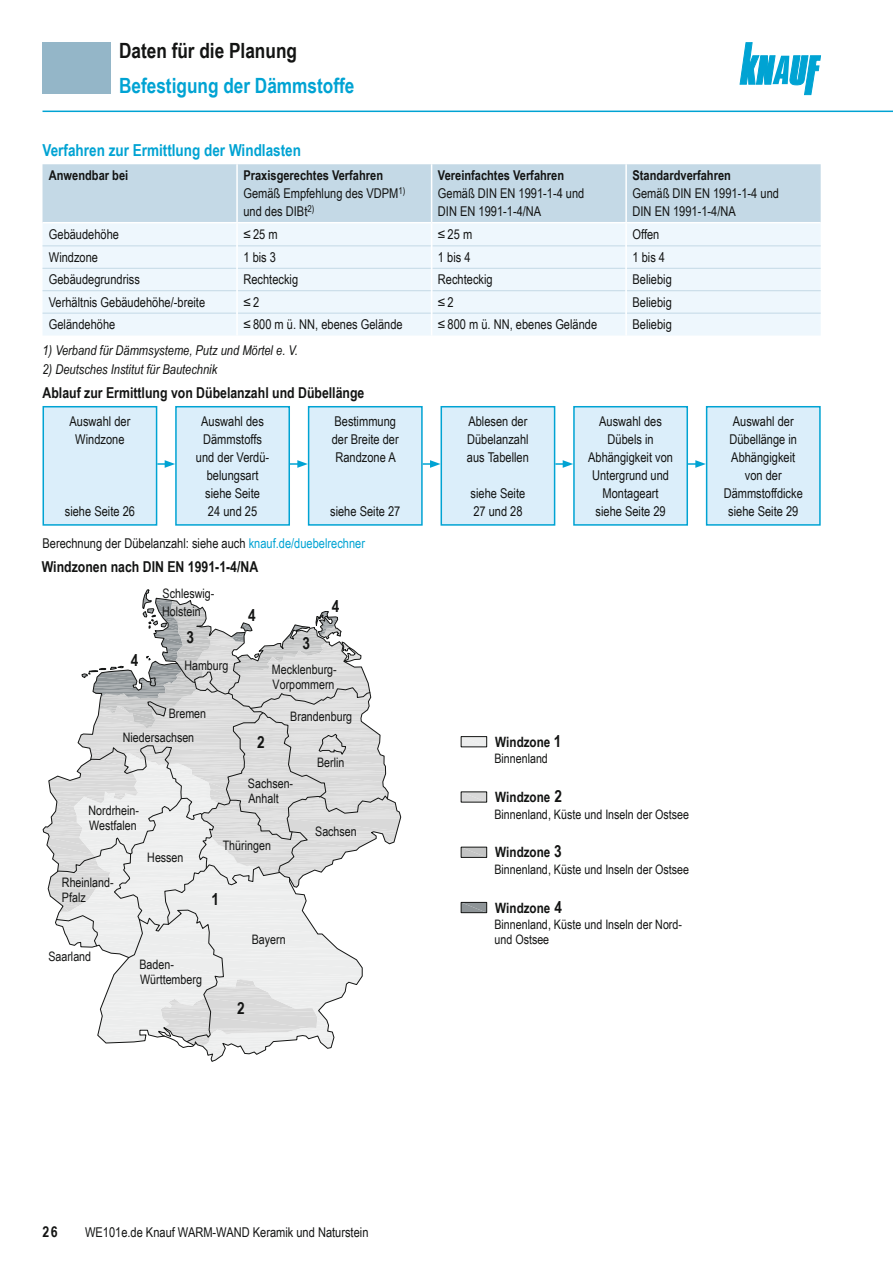
<style>
.page{position:relative;width:893px;height:1263px;background:#fff}
.page>*{position:absolute;margin:0;border:0;box-sizing:border-box;transform-origin:0 0}
.t1{font:700 21px "Arial Narrow";color:#00a3d3}
.t2{font:700 21px "Arial Narrow";color:#131413}
.t3{font:700 16.65px "Arial Narrow";color:#131413}
.t4{font:700 16.5px "Arial Narrow";color:#00a3d3}
.t5{font:700 15px "Arial Narrow";color:#131413}
.t6{font:700 14.25px "Arial Narrow";color:#131413}
.t7{font:13.5px/18px "Arial Narrow";color:#131413}
.t8{font:italic 13.5px "Arial Narrow";color:#131413}
.t9{font:700 13.5px "Arial Narrow";color:#131413}
.t10{font:13.05px/14.9px "Arial Narrow";color:#131413}
.s1{font-weight:700}
.s2{color:#00a3d3}
.s3{font-size:16.65px}
</style>
<div class="page">
<div style="left:43px;top:43px;width:68px;height:51px;background:#94b6c8"></div>
<svg style="left:740px;top:43px;width:81px;height:52px"></svg>
<hr style="left:43px;top:111px;width:850px;height:1px;background:#00a3d3">
<div style="left:43px;top:164px;width:778px;height:58px;background:#c4d9e6"></div>
<div style="left:43px;top:224px;width:778px;height:111px;background:#eef7fd"></div>
<hr style="left:43px;top:245px;width:193px;height:1px;background:#c4d9e6">
<hr style="left:238px;top:245px;width:193px;height:1px;background:#c4d9e6">
<hr style="left:432px;top:245px;width:193px;height:1px;background:#c4d9e6">
<hr style="left:627px;top:245px;width:194px;height:1px;background:#c4d9e6">
<hr style="left:43px;top:268px;width:193px;height:1px;background:#c4d9e6">
<hr style="left:238px;top:268px;width:193px;height:1px;background:#c4d9e6">
<hr style="left:432px;top:268px;width:193px;height:1px;background:#c4d9e6">
<hr style="left:627px;top:268px;width:194px;height:1px;background:#c4d9e6">
<hr style="left:43px;top:290px;width:193px;height:1px;background:#c4d9e6">
<hr style="left:238px;top:290px;width:193px;height:1px;background:#c4d9e6">
<hr style="left:432px;top:290px;width:193px;height:1px;background:#c4d9e6">
<hr style="left:627px;top:290px;width:194px;height:1px;background:#c4d9e6">
<hr style="left:43px;top:313px;width:193px;height:1px;background:#c4d9e6">
<hr style="left:238px;top:313px;width:193px;height:1px;background:#c4d9e6">
<hr style="left:432px;top:313px;width:193px;height:1px;background:#c4d9e6">
<hr style="left:627px;top:313px;width:194px;height:1px;background:#c4d9e6">
<hr style="left:236px;top:164px;width:2px;height:58px;background:#fff">
<hr style="left:431px;top:164px;width:1px;height:58px;background:#fff">
<hr style="left:625px;top:164px;width:2px;height:58px;background:#fff">
<hr style="left:236px;top:223px;width:2px;height:23px;background:#fff">
<hr style="left:625px;top:223px;width:2px;height:23px;background:#fff">
<hr style="left:236px;top:246px;width:2px;height:22px;background:#fff">
<hr style="left:625px;top:246px;width:2px;height:22px;background:#fff">
<hr style="left:236px;top:268px;width:2px;height:23px;background:#fff">
<hr style="left:625px;top:268px;width:2px;height:23px;background:#fff">
<hr style="left:236px;top:291px;width:2px;height:22px;background:#fff">
<hr style="left:625px;top:291px;width:2px;height:22px;background:#fff">
<hr style="left:236px;top:313px;width:2px;height:23px;background:#fff">
<svg style="left:431px;top:224px;width:1px;height:111px"></svg>
<hr style="left:625px;top:313px;width:2px;height:23px;background:#fff">
<div style="left:309px;top:407px;width:113px;height:118px;background:#dbeefa"></div>
<div style="left:308px;top:406px;width:115px;height:120px;border:2px solid #00a3d3"></div>
<div style="left:441px;top:407px;width:114px;height:118px;background:#dbeefa"></div>
<div style="left:441px;top:406px;width:114px;height:120px;border:2px solid #00a3d3"></div>
<div style="left:707px;top:407px;width:113px;height:118px;background:#dbeefa"></div>
<div style="left:706px;top:406px;width:115px;height:120px;border:2px solid #00a3d3"></div>
<div style="left:574px;top:407px;width:113px;height:118px;background:#dbeefa"></div>
<div style="left:573px;top:406px;width:115px;height:120px;border:2px solid #00a3d3"></div>
<div style="left:43px;top:407px;width:114px;height:118px;background:#dbeefa"></div>
<div style="left:43px;top:406px;width:114px;height:120px;border:2px solid #00a3d3"></div>
<div style="left:176px;top:407px;width:113px;height:118px;background:#dbeefa"></div>
<div style="left:175px;top:406px;width:115px;height:120px;border:2px solid #00a3d3"></div>
<svg style="left:157px;top:460px;width:18px;height:8px"></svg>
<svg style="left:423px;top:460px;width:18px;height:8px"></svg>
<svg style="left:290px;top:460px;width:18px;height:8px"></svg>
<svg style="left:555px;top:460px;width:18px;height:8px"></svg>
<svg style="left:688px;top:460px;width:18px;height:8px"></svg>
<svg style="left:463px;top:904px;width:22px;height:7px"></svg>
<svg style="left:463px;top:849px;width:22px;height:7px"></svg>
<svg style="left:463px;top:794px;width:22px;height:6px"></svg>
<svg style="left:463px;top:738px;width:22px;height:7px"></svg>
<div style="left:461px;top:736px;width:26px;height:11px;border:1px solid #131413"></div>
<div style="left:461px;top:847px;width:26px;height:11px;border:1px solid #131413"></div>
<div style="left:461px;top:902px;width:26px;height:11px;border:1px solid #131413"></div>
<svg style="left:43px;top:589px;width:358px;height:473px"></svg>
<h1 class="t2" style="left:119px;top:34px;width:179px">Daten für die Planung</h1>
<h1 class="t1" style="left:119px;top:70px;width:237px">Befestigung der Dämmstoffe</h1>
<p class="t4" style="left:43px;top:137px;width:260px">Verfahren zur Ermittlung der Windlasten</p>
<p class="t9" style="left:49px;top:165px;width:81px">Anwendbar bei</p>
<p class="t7" style="left:243px;top:166px;width:163px"><span class="s1">Praxisgerechtes Verfahren<br></span>Gemäß Empfehlung des VDPM<sup>1) </sup>und des DIBt<sup>2)</sup></p>
<p class="t9" style="left:438px;top:165px;width:128px">Vereinfachtes Verfahren</p>
<p class="t7" style="left:438px;top:184px;width:148px">Gemäß DIN EN 1991-1-4 und<br>DIN EN 1991-1-4/NA</p>
<p class="t9" style="left:632px;top:165px;width:100px">Standardverfahren</p>
<p class="t7" style="left:632px;top:184px;width:148px">Gemäß DIN EN 1991-1-4 und<br>DIN EN 1991-1-4/NA</p>
<p class="t7" style="left:49px;top:225px;width:72px">Gebäudehöhe</p>
<p class="t7" style="left:243px;top:225px;width:36px">≤ 25 m</p>
<p class="t7" style="left:438px;top:225px;width:36px">≤ 25 m</p>
<p class="t7" style="left:632px;top:225px;width:28px">Offen</p>
<p class="t7" style="left:49px;top:248px;width:51px">Windzone</p>
<p class="t7" style="left:243px;top:248px;width:34px">1 bis 3</p>
<p class="t7" style="left:438px;top:248px;width:34px">1 bis 4</p>
<p class="t7" style="left:632px;top:248px;width:34px">1 bis 4</p>
<p class="t7" style="left:49px;top:270px;width:93px">Gebäudegrundriss</p>
<p class="t7" style="left:243px;top:270px;width:56px">Rechteckig</p>
<p class="t7" style="left:438px;top:270px;width:56px">Rechteckig</p>
<p class="t7" style="left:632px;top:270px;width:41px">Beliebig</p>
<p class="t7" style="left:49px;top:292px;width:158px">Verhältnis Gebäudehöhe/-breite</p>
<p class="t7" style="left:243px;top:292px;width:17px">≤ 2</p>
<p class="t7" style="left:438px;top:292px;width:17px">≤ 2</p>
<p class="t7" style="left:632px;top:292px;width:41px">Beliebig</p>
<p class="t7" style="left:49px;top:315px;width:68px">Geländehöhe</p>
<p class="t7" style="left:243px;top:315px;width:161px">≤ 800 m ü. NN, ebenes Gelände</p>
<p class="t7" style="left:438px;top:315px;width:161px">≤ 800 m ü. NN, ebenes Gelände</p>
<p class="t7" style="left:632px;top:315px;width:41px">Beliebig</p>
<p class="t8" style="left:42px;top:341px;width:257px">1) Verband für Dämmsysteme, Putz und Mörtel e. V.</p>
<p class="t8" style="left:42px;top:360px;width:176px">2) Deutsches Institut für Bautechnik</p>
<p class="t5" style="left:43px;top:381px;width:323px">Ablauf zur Ermittlung von Dübelanzahl und Dübellänge</p>
<p class="t7" style="left:332px;top:411px;width:69px">Bestimmung der Breite der<br>Randzone A</p>
<p class="t7" style="left:69px;top:411px;width:62px;text-align:center">Auswahl der<br>Windzone</p>
<p class="t7" style="left:196px;top:411px;width:75px;text-align:center">Auswahl des<br>Dämmstoffs und der Verdü&shy;belungsart siehe Seite<br>24 und 25</p>
<p class="t7" style="left:467px;top:411px;width:63px;text-align:justify">Ablesen der Dübelanzahl aus Tabellen</p>
<p class="t7" style="left:471px;top:483px;width:56px">siehe Seite<br>27 und 28</p>
<p class="t7" style="left:588px;top:411px;width:86px;text-align:center">Auswahl des<br>Dübels in<br>Abhängigkeit von<br>Untergrund und<br>Montageart siehe Seite 29</p>
<p class="t7" style="left:65px;top:501px;width:72px">siehe Seite 26</p>
<p class="t7" style="left:330px;top:501px;width:72px">siehe Seite 27</p>
<p class="t7" style="left:43px;top:534px;width:324px">Berechnung der Dübelanzahl: siehe auch <span class="s2">knauf.de/duebelrechner</span></p>
<p class="t5" style="left:42px;top:555px;width:218px">Windzonen nach DIN EN 1991-1-4/NA</p>
<p class="t3" style="left:131px;top:648px;width:9px">4</p>
<p class="t10" style="left:162px;top:586px;width:53px">Schleswig-</p>
<p class="t3" style="left:187px;top:624px;width:9px">3</p>
<p class="t10" style="left:162px;top:603px;width:40px">Holstein</p>
<p class="t10" style="left:184px;top:657px;width:46px">Hamburg</p>
<p class="t3" style="left:248px;top:603px;width:9px">4</p>
<p class="t3" style="left:302px;top:630px;width:9px">3</p>
<p class="t3" style="left:332px;top:593px;width:9px">4</p>
<p class="t10" style="left:272px;top:661px;width:66px">Mecklenburg-<br>Vorpommern</p>
<p class="t10" style="left:123px;top:701px;width:85px;line-height:23.2px;text-indent:46px">Bremen<br>Niedersachsen</p>
<p class="t10" style="left:88px;top:803px;width:52px">Nordrhein-<br>Westfalen</p>
<p class="t10" style="left:147px;top:850px;width:38px">Hessen</p>
<p class="t10" style="left:290px;top:709px;width:63px">Brandenburg</p>
<p class="t10" style="left:317px;top:754px;width:29px">Berlin</p>
<p class="t10" style="left:248px;top:775px;width:47px">Sachsen-<br>Anhalt</p>
<p class="t10" style="left:315px;top:823px;width:43px">Sachsen</p>
<p class="t10" style="left:223px;top:837px;width:50px">Thüringen</p>
<p class="t3" style="left:257px;top:730px;width:9px">2</p>
<p class="t10" style="left:62px;top:874px;width:53px">Rheinland-<br>Pfalz</p>
<p class="t10" style="left:48px;top:948px;width:44px">Saarland</p>
<p class="t3" style="left:211px;top:887px;width:9px">1</p>
<p class="t10" style="left:139px;top:957px;width:64px">Baden-<br>Württemberg</p>
<p class="t10" style="left:252px;top:931px;width:35px">Bayern</p>
<p class="t3" style="left:237px;top:995px;width:9px">2</p>
<p class="t3" style="left:554px;top:728px;width:9px">1</p>
<p class="t6" style="left:495px;top:731px;width:57px">Windzone</p>
<p class="t10" style="left:494px;top:751px;width:55px">Binnenland</p>
<p class="t6" style="left:495px;top:786px;width:57px">Windzone</p>
<p class="t3" style="left:554px;top:784px;width:9px">2</p>
<p class="t10" style="left:494px;top:806px;width:196px">Binnenland, Küste und Inseln der Ostsee</p>
<p class="t6" style="left:495px;top:841px;width:68px">Windzone <span class="s3">3</span></p>
<p class="t10" style="left:494px;top:861px;width:196px">Binnenland, Küste und Inseln der Ostsee</p>
<p class="t6" style="left:495px;top:897px;width:68px">Windzone <span class="s3">4</span></p>
<p class="t10" style="left:494px;top:917px;width:189px">Binnenland, Küste und Inseln der Nord&shy;und Ostsee</p>
<p class="t7" style="left:724px;top:411px;width:81px;text-align:center">Auswahl der<br>Dübel länge in<br>Abhängigkeit von der<br>Dämmstoff dicke siehe Seite 29</p>
<p class="t5" style="left:43px;top:1221px;width:17px">26</p>
<p class="t7" style="left:85px;top:1223px;width:285px">WE101e.de Knauf WARM-WAND Keramik und Naturstein</p>
</div>
